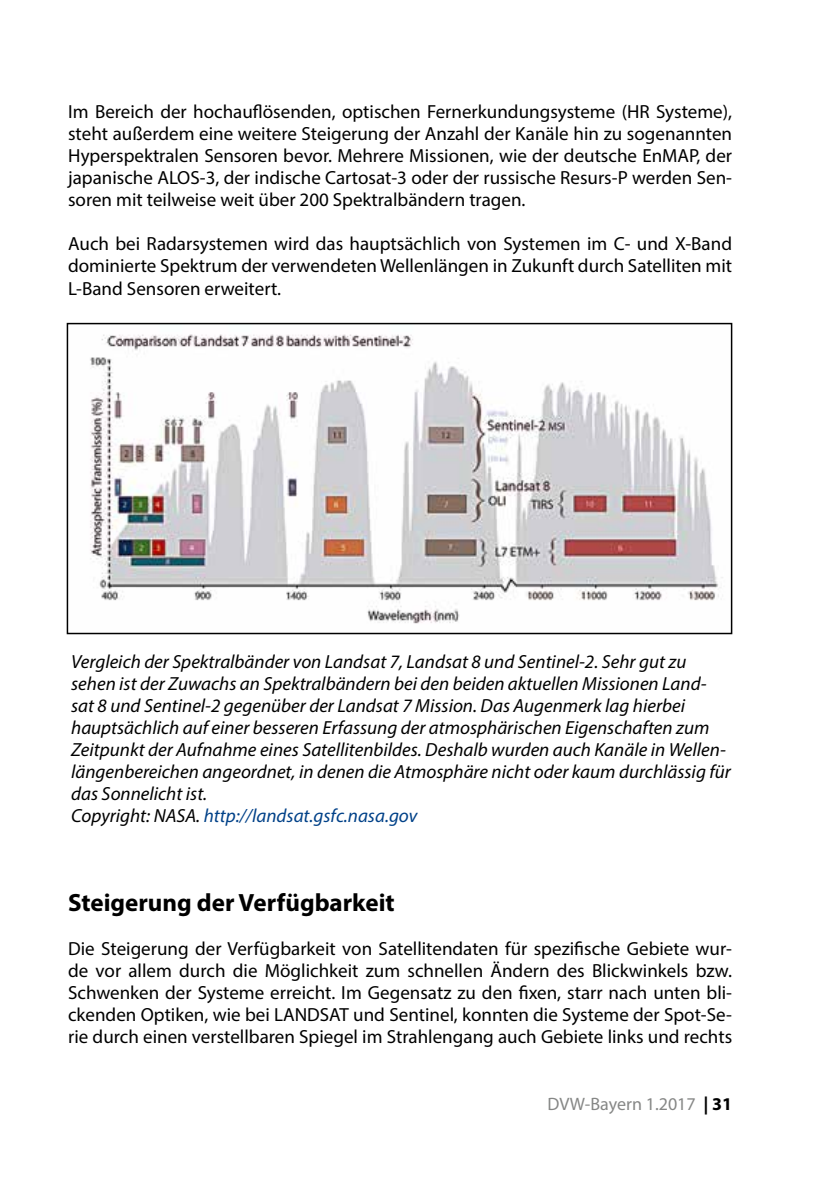
<style>
.page{position:relative;width:840px;height:1191px;background:#fff}
.page>*{position:absolute;margin:0;border:0;box-sizing:border-box;transform-origin:0 0}
.t1{font:700 25px "Myriad Pro";color:#000}
.t2{font:19px/22px "Myriad Pro";color:#000;text-align:justify}
.t3{font:italic 19px/22px "Myriad Pro";color:#000}
.t4{font:18px "Myriad Pro";color:#868786}
.s1{color:#004188}
.s2{font-weight:700;color:#000}
</style>
<div class="page">
<img style="left:90px;top:334px;width:633px;height:290px">
<div style="left:67px;top:323px;width:665px;height:311px;border:2px solid #000"></div>
<p class="t2" style="left:68px;top:101px;width:665px">Im Bereich der hochauflösenden, optischen Fernerkundungsysteme (HR Systeme), steht außerdem eine weitere Steigerung der Anzahl der Kanäle hin zu sogenannten Hyperspektralen Sensoren bevor. Mehrere Missionen, wie der deutsche EnMAP, der japanische ALOS-3, der indische Cartosat-3 oder der russische Resurs-P werden Sen&shy;soren mit teilweise weit über 200 Spektralbändern tragen.</p>
<p class="t2" style="left:68px;top:233px;width:665px">Auch bei Radarsystemen wird das hauptsächlich von Systemen im C- und X-Band dominierte Spektrum der verwendeten Wellenlängen in Zukunft durch Satelliten mit L-Band Sensoren erweitert.</p>
<p class="t3" style="left:71px;top:650px;width:660px">Vergleich der Spektralbänder von Landsat 7, Landsat 8 und Sentinel-2. Sehr gut zu sehen ist der Zuwachs an Spektralbändern bei den beiden aktuellen Missionen Land&shy;sat 8 und Sentinel-2 gegenüber der Landsat 7 Mission. Das Augenmerk lag hierbei hauptsächlich auf einer besseren Erfassung der atmosphärischen Eigenschaften zum Zeitpunkt der Aufnahme eines Satellitenbildes. Deshalb wurden auch Kanäle in Wellen&shy;längenbereichen angeordnet, in denen die Atmosphäre nicht oder kaum durchlässig für das Sonnelicht ist.<br>Copyright: NASA. <span class="s1">http://landsat.gsfc.nasa.gov</span></p>
<h1 class="t1" style="left:68px;top:886px;width:328px">Steigerung der Verfügbarkeit</h1>
<p class="t2" style="left:68px;top:937px;width:665px">Die Steigerung der Verfügbarkeit von Satellitendaten für spezifische Gebiete wur&shy;de vor allem durch die Möglichkeit zum schnellen Ändern des Blickwinkels bzw.<br>Schwenken der Systeme erreicht. Im Gegensatz zu den fixen, starr nach unten bli&shy;ckenden Optiken, wie bei LANDSAT und Sentinel, konnten die Systeme der Spot-Se&shy;rie durch einen verstellbaren Spiegel im Strahlengang auch Gebiete links und rechts</p>
<p class="t4" style="left:547px;top:1093px;width:186px">DVW-Bayern 1.2017 <span class="s2">| 31</span></p>
</div>
